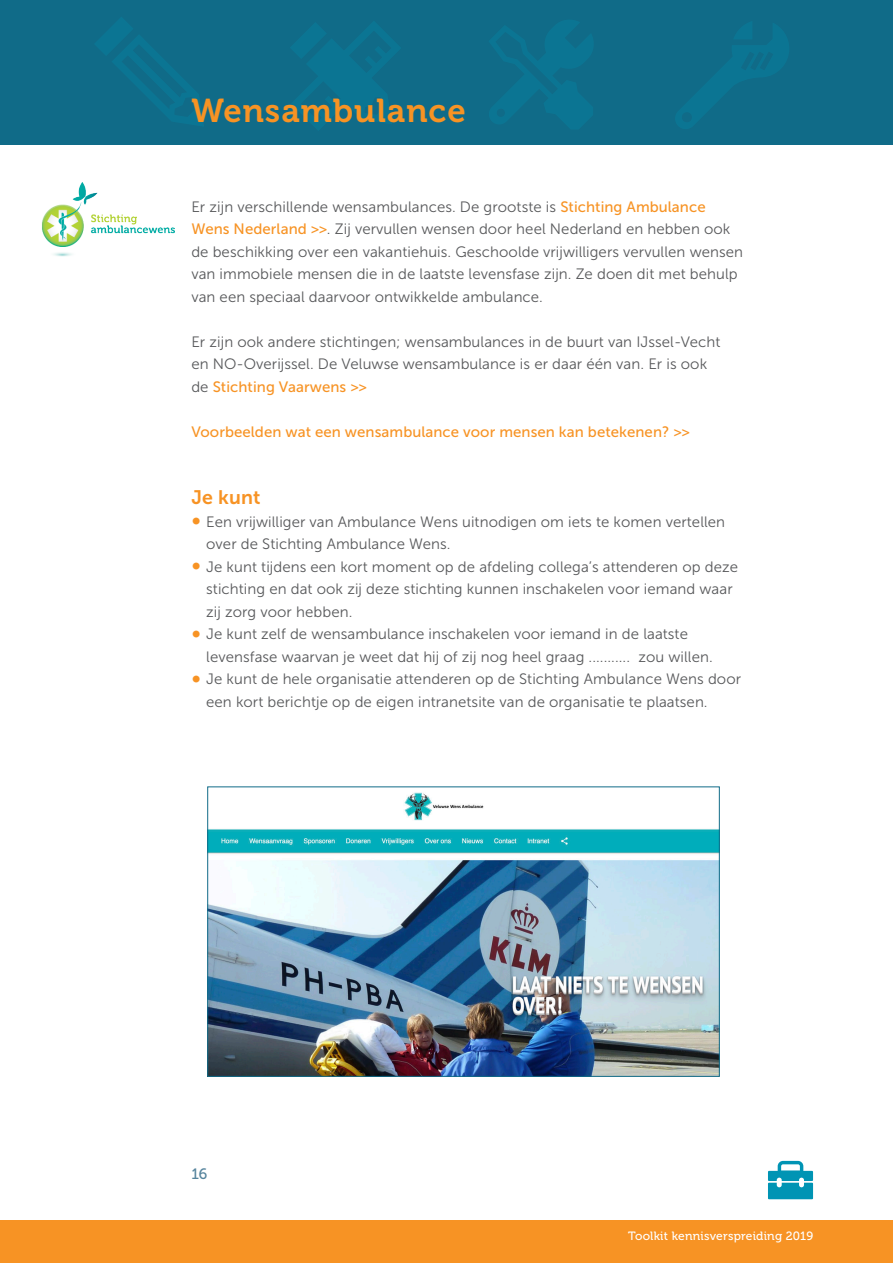
<style>
.page{position:relative;width:893px;height:1263px;background:#fff}
.page>*{position:absolute;margin:0;border:0;box-sizing:border-box;transform-origin:0 0}
.kop_oranje{font:33px "Museo 700";letter-spacing:.03em;color:#f79324}
.je_kunt{font:19.5px "Museo Sans 700";letter-spacing:.01em;color:#f79324}
.plat{font:15px/22.5px "Museo Sans 300";letter-spacing:.005em;color:#57585a}
.plat-2{font:15px "Museo Sans 500";letter-spacing:.005em;color:#f79324}
.t1{font:15px "Museo 500";color:#56849d}
.t2{font:12px "Museo 500";letter-spacing:.02em;color:#fff}
.s1{font-family:"Museo Sans 500";color:#f79324}
.s2{font-size:24px;color:#f79324}
</style>
<div class="page">
<div style="left:0;top:1220px;width:893px;height:43px;background:#f79324"></div>
<svg style="left:768px;top:1161px;width:45px;height:38px"></svg>
<div style="left:0;top:0;width:893px;height:144px;background:#106b88"></div>
<svg style="left:489px;top:20px;width:104px;height:109px"></svg>
<svg style="left:95px;top:17px;width:108px;height:109px"></svg>
<svg style="left:291px;top:22px;width:109px;height:108px"></svg>
<svg style="left:676px;top:22px;width:113px;height:107px"></svg>
<img style="left:209px;top:792px;width:508px;height:282px">
<div style="left:207px;top:787px;width:512px;height:289px;border:1px solid #106b88"></div>
<img style="left:42px;top:183px;width:133px;height:74px">
<p class="kop_oranje" style="left:191px;top:92px;width:276px">Wensambulance</p>
<p class="plat" style="left:191px;top:195px;width:553px">Er zijn verschillende wensambulances. De grootste is <span class="s1">Stichting Ambulance Wens Nederland &gt;&gt;</span>. Zij vervullen wensen door heel Nederland en hebben ook de beschikking over een vakantiehuis. Geschoolde vrijwilligers vervullen wensen van immobiele mensen die in de laatste levensfase zijn. Ze doen dit met behulp van een speciaal daarvoor ontwikkelde ambulance.</p>
<p class="plat" style="left:191px;top:330px;width:531px">Er zijn ook andere stichtingen; wensambulances in de buurt van IJssel-Vecht en NO-Overijssel. De Veluwse wensambulance is er daar één van. Er is ook de <span class="s1">Stichting Vaarwens &gt;&gt;</span></p>
<p class="plat-2" style="left:191px;top:423px;width:500px">Voorbeelden wat een wensambulance voor mensen kan betekenen? &gt;&gt;</p>
<p class="je_kunt" style="left:191px;top:486px;width:71px">Je kunt</p>
<p class="plat" style="left:206px;top:510px;width:520px;text-indent:-15px"><span class="s2">•</span> Een vrijwilliger van Ambulance Wens uitnodigen om iets te komen vertellen over de Stichting Ambulance Wens.</p>
<p class="plat" style="left:206px;top:555px;width:533px;text-indent:-15px"><span class="s2">•</span> Je kunt tijdens een kort moment op de afdeling collega’s attenderen op deze stichting en dat ook zij deze stichting kunnen inschakelen voor iemand waar zij zorg voor hebben.</p>
<p class="plat" style="left:206px;top:623px;width:508px;text-indent:-15px"><span class="s2">•</span> Je kunt zelf de wensambulance inschakelen voor iemand in de laatste levensfase waarvan je weet dat hij of zij nog heel graag ........... zou willen.</p>
<p class="plat" style="left:206px;top:668px;width:536px;text-indent:-15px"><span class="s2">•</span> Je kunt de hele organisatie attenderen op de Stichting Ambulance Wens door een kort berichtje op de eigen intranetsite van de organisatie te plaatsen.</p>
<p class="t1" style="left:191px;top:1165px;width:18px">16</p>
<p class="t2" style="left:628px;top:1229px;width:187px">Toolkit kennisverspreiding 2019</p>
</div>
